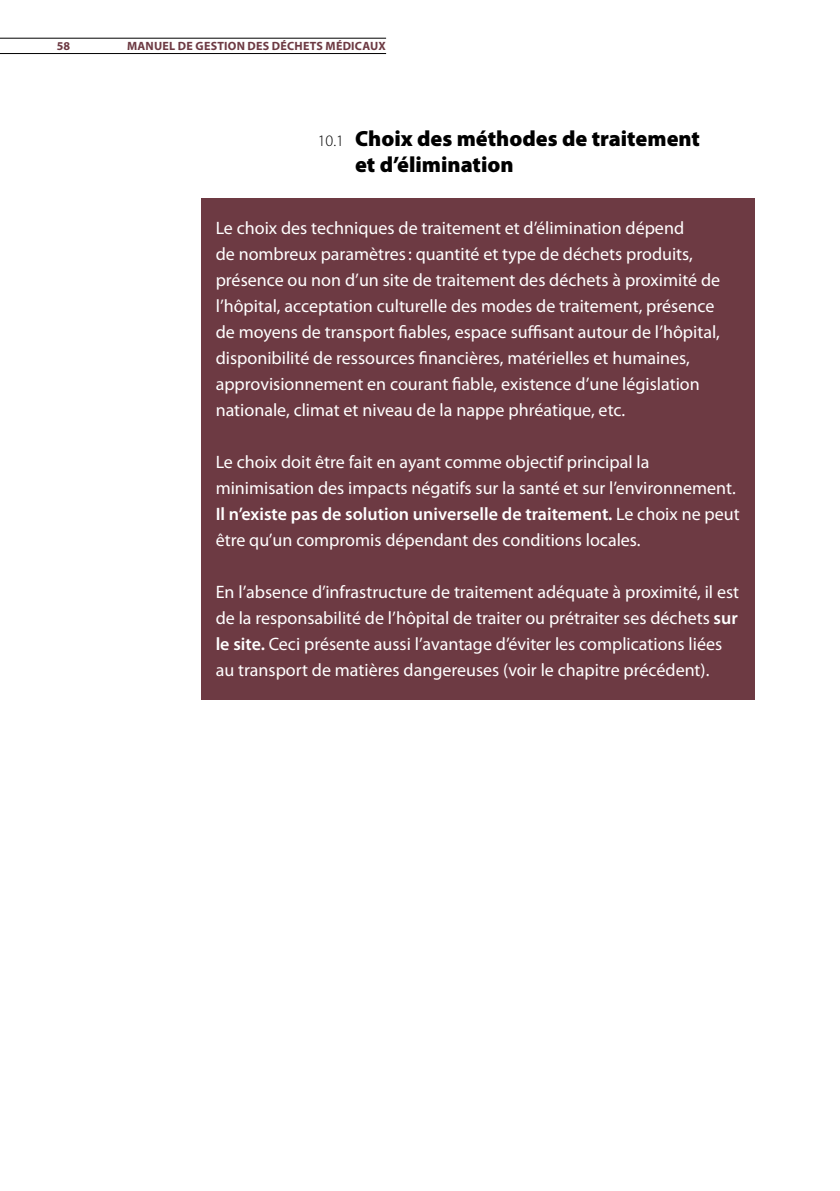
<style>
.page{position:relative;width:840px;height:1191px;background:#fff}
.page>*{position:absolute;margin:0;border:0;box-sizing:border-box;transform-origin:0 0}
.t1{font:900 22px/26px "Myriad Pro";color:#000}
.t2{font:18px/26px "Myriad Pro";color:#fff}
.t3{font:700 12px "Myriad Pro";letter-spacing:.02em;color:#6d3a43}
.s1{font-weight:300;font-size:16px}
.s2{font-weight:600}
</style>
<div class="page">
<hr style="left:0;top:38px;width:386px;height:1px;background:#000">
<hr style="left:0;top:53px;width:386px;height:1px;background:#000">
<div style="left:201px;top:198px;width:553px;height:501px;background:#6d3a43"></div>
<p class="t3" style="left:57px;top:38px;width:15px">58</p>
<p class="t3" style="left:127px;top:38px;width:260px">MANUEL DE GESTION DES DÉCHETS MÉDICAUX</p>
<p class="t1" style="left:355px;top:126px;width:346px;text-indent:-37px"><span class="s1">10.1</span> Choix des méthodes de traitement et d’élimination</p>
<p class="t2" style="left:215px;top:215px;width:506px">Le choix des techniques de traitement et d’élimination dépend<br>de nombreux paramètres: quantité et type de déchets produits, présence ou non d’un site de traitement des déchets à proximité de l’hôpital, acceptation culturelle des modes de traitement, présence de moyens de transport fiables, espace suffisant autour de l’hôpital, disponibilité de ressources financières, matérielles et humaines, approvisionnement en courant fiable, existence d’une législation nationale, climat et niveau de la nappe phréatique, etc.</p>
<p class="t2" style="left:215px;top:449px;width:525px">Le choix doit être fait en ayant comme objectif principal la minimisation des impacts négatifs sur la santé et sur l’environnement.<br><span class="s2">Il n’existe pas de solution universelle de traitement.</span> Le choix ne peut être qu’un compromis dépendant des conditions locales.</p>
<p class="t2" style="left:215px;top:579px;width:524px">En l’absence d’infrastructure de traitement adéquate à proximité, il est de la responsabilité de l’hôpital de traiter ou prétraiter ses déchets <span class="s2">sur le site.</span> Ceci présente aussi l’avantage d’éviter les complications liées au transport de matières dangereuses (voir le chapitre précédent).</p>
</div>
